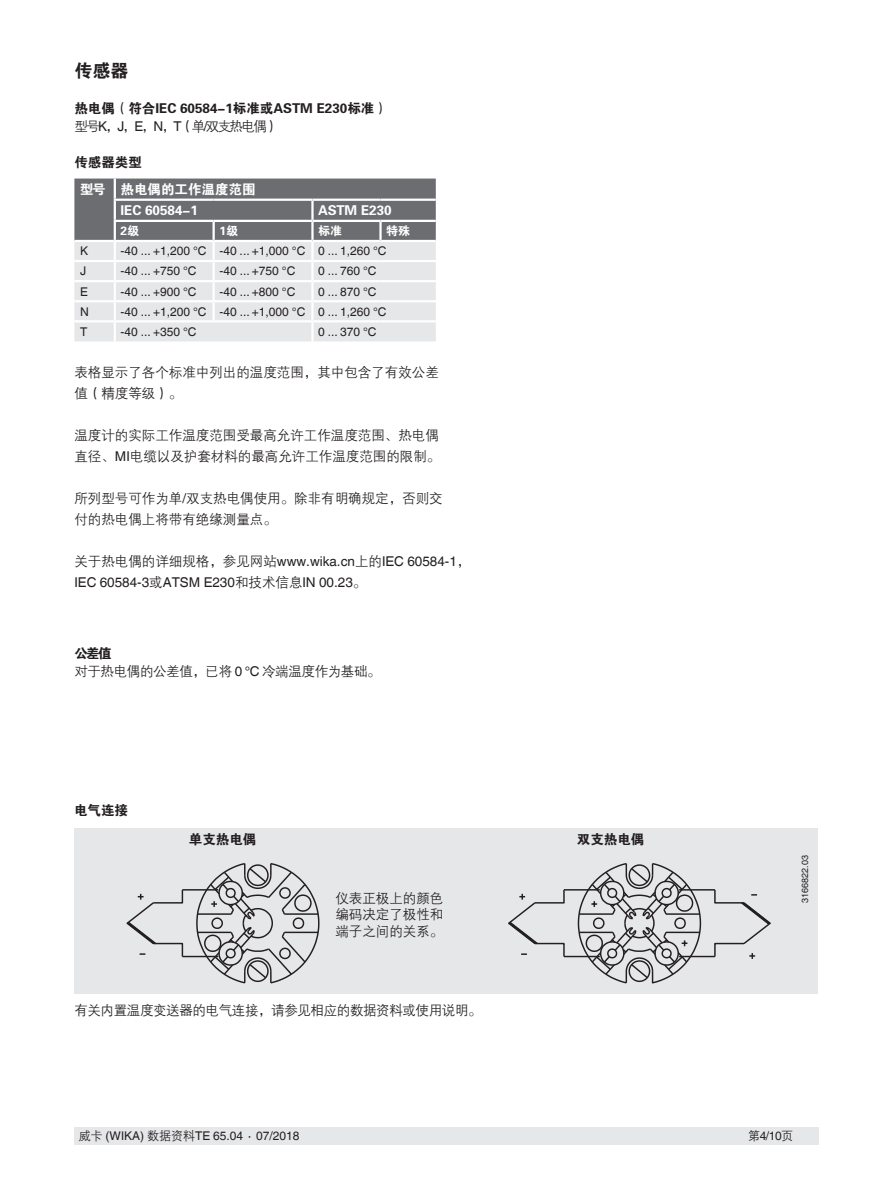
<style>
.page{position:relative;width:893px;height:1188px;background:#fff}
.page>*{position:absolute;margin:0;border:0;box-sizing:border-box;transform-origin:0 0}
.t1{font:18px "FZDHTJW GB1 0";color:#231f20}
.t2{font:13.5px/21px "FZZDXJW GB1 0";color:#231f20}
.t3{font:13.5px/21px "Helvetica World";color:#231f20}
.t4{font:13.5px "FZZDXJW GB1 0";letter-spacing:-.03em;color:#231f20}
.t5{font:13.5px "FZDHTJW GB1 0";color:#231f20}
.t6{font:13.5px/21.1px "FZDHTJW GB1 0";color:#fff}
.t7{font:12px "Helvetica World";color:#231f20}
.t8{font:12px "FZDHTJW GB1 0";color:#fff}
.t9{font:9px "Helvetica World";color:#231f20}
.s1{font-family:"Helvetica World"}
.s2{font-family:"FZZDXJW GB1 0"}
</style>
<div class="page">
<div style="left:74px;top:1128px;width:745px;height:17px;background:#e6e7e9"></div>
<div style="left:74px;top:828px;width:743px;height:166px;background:#e6e7e9"></div>
<hr style="left:564px;top:889px;width:36px;height:2px;background:#231f20">
<hr style="left:564px;top:956px;width:36px;height:1px;background:#231f20">
<hr style="left:679px;top:956px;width:36px;height:1px;background:#231f20">
<hr style="left:679px;top:889px;width:36px;height:2px;background:#231f20">
<svg style="left:508px;top:889px;width:57px;height:69px"></svg>
<svg style="left:713px;top:889px;width:57px;height:70px"></svg>
<svg style="left:126px;top:890px;width:58px;height:68px"></svg>
<hr style="left:182px;top:889px;width:36px;height:2px;background:#231f20">
<hr style="left:182px;top:956px;width:36px;height:1px;background:#231f20">
<svg style="left:195px;top:863px;width:125px;height:121px"></svg>
<svg style="left:577px;top:863px;width:125px;height:121px"></svg>
<svg style="left:74px;top:179px;width:362px;height:162px;background:#bcbdbf"></svg>
<hr style="left:214px;top:320px;width:98px;height:2px;background:#fff">
<hr style="left:312px;top:240px;width:68px;height:2px;background:#fff">
<hr style="left:311px;top:242px;width:3px;height:18px;background:#fff">
<hr style="left:380px;top:240px;width:56px;height:2px;background:#fff">
<hr style="left:312px;top:260px;width:68px;height:2px;background:#fff">
<hr style="left:311px;top:262px;width:3px;height:18px;background:#fff">
<hr style="left:380px;top:260px;width:56px;height:2px;background:#fff">
<hr style="left:312px;top:280px;width:68px;height:2px;background:#fff">
<hr style="left:311px;top:282px;width:3px;height:18px;background:#fff">
<hr style="left:380px;top:280px;width:56px;height:2px;background:#fff">
<hr style="left:312px;top:300px;width:68px;height:2px;background:#fff">
<hr style="left:311px;top:302px;width:3px;height:18px;background:#fff">
<hr style="left:380px;top:300px;width:56px;height:2px;background:#fff">
<hr style="left:312px;top:320px;width:68px;height:2px;background:#fff">
<hr style="left:311px;top:322px;width:3px;height:19px;background:#fff">
<hr style="left:380px;top:320px;width:56px;height:2px;background:#fff">
<h1 class="t1" style="left:74px;top:61px;width:55px">传感器</h1>
<p class="t5" style="left:74px;top:101px;width:315px">热电偶（符合IEC 60584-1标准或ASTM E230标准）</p>
<p class="t2" style="left:74px;top:116px;width:206px">型号<span class="s1">K</span>，<span class="s1">J</span>，<span class="s1">E</span>，<span class="s1">N</span>，<span class="s1">T</span>（单<span class="s1">/</span>双支热电偶）</p>
<p class="t5" style="left:74px;top:155px;width:69px">传感器类型</p>
<p class="t6" style="left:121px;top:179px;width:136px;text-indent:-40px">型号 热电偶的工作温度范围<br>IEC 60584-1</p>
<p class="t6" style="left:318px;top:200px;width:75px">ASTM E230</p>
<p class="t8" style="left:121px;top:224px;width:20px">2级</p>
<p class="t8" style="left:219px;top:224px;width:20px">1级</p>
<p class="t8" style="left:318px;top:224px;width:25px">标准</p>
<p class="t8" style="left:386px;top:224px;width:25px">特殊</p>
<p class="t7" style="left:80px;top:244px;width:10px">K</p>
<p class="t7" style="left:121px;top:244px;width:267px">-40 ... +1,200 °C -40 ... +1,000 °C 0 ... 1,260 °C</p>
<p class="t7" style="left:80px;top:264px;width:8px">J</p>
<p class="t7" style="left:121px;top:264px;width:77px">-40 ... +750 °C</p>
<p class="t7" style="left:219px;top:264px;width:77px">-40 ... +750 °C</p>
<p class="t7" style="left:318px;top:264px;width:60px">0 ... 760 °C</p>
<p class="t7" style="left:80px;top:284px;width:9px">E</p>
<p class="t7" style="left:121px;top:284px;width:77px">-40 ... +900 °C</p>
<p class="t7" style="left:219px;top:284px;width:77px">-40 ... +800 °C</p>
<p class="t7" style="left:318px;top:284px;width:60px">0 ... 870 °C</p>
<p class="t7" style="left:80px;top:304px;width:10px">N</p>
<p class="t7" style="left:121px;top:304px;width:267px">-40 ... +1,200 °C -40 ... +1,000 °C 0 ... 1,260 °C</p>
<p class="t7" style="left:80px;top:325px;width:9px">T</p>
<p class="t7" style="left:121px;top:325px;width:77px">-40 ... +350 °C</p>
<p class="t7" style="left:318px;top:325px;width:60px">0 ... 370 °C</p>
<p class="t2" style="left:74px;top:363px;width:366px">表格显示了各个标准中列出的温度范围，其中包含了有效公差值（精度等级）。</p>
<p class="t2" style="left:74px;top:426px;width:367px">温度计的实际工作温度范围受最高允许工作温度范围、热电偶直径、<span class="s1">MI</span>电缆以及护套材料的最高允许工作温度范围的限制。</p>
<p class="t2" style="left:74px;top:489px;width:370px">所列型号可作为单<span class="s1">/</span>双支热电偶使用。除非有明确规定，否则交付的热电偶上将带有绝缘测量点。</p>
<p class="t3" style="left:74px;top:551px;width:397px"><span class="s2">关于热电偶的详细规格，参见网站</span>www.wika.cn<span class="s2">上的</span>IEC 60584-1<span class="s2">，<br></span>IEC 60584-3<span class="s2">或</span>ATSM E230<span class="s2">和技术信息</span>IN 00.23<span class="s2">。</span></p>
<p class="t5" style="left:74px;top:645px;width:39px">公差值</p>
<p class="t4" style="left:74px;top:664px;width:308px">对于热电偶的公差值，已将 <span class="s1">0 °C</span> 冷端温度作为基础。</p>
<p class="t5" style="left:74px;top:803px;width:56px">电气连接</p>
<p class="t5" style="left:189px;top:832px;width:69px">单支热电偶</p>
<p class="t5" style="left:577px;top:832px;width:69px">双支热电偶</p>
<p class="t2" style="left:335px;top:891px;width:109px;line-height:16.2px;text-align:justify">仪表正极上的颜色编码决定了极性和端子之间的关系。</p>
<p class="t4" style="left:74px;top:1003px;width:409px">有关内置温度变送器的电气连接，请参见相应的数据资料或使用说明。</p>
<p class="t9" style="left:800px;top:903px;width:49px;rotate:-90deg">3166822.03</p>
<p class="t7" style="left:79px;top:1129px;width:222px"><span class="s2">威卡</span> (WIKA) <span class="s2">数据资料</span>TE 65.04 ∙ 07/2018</p>
<p class="t7" style="left:748px;top:1129px;width:47px"><span class="s2">第</span>4/10<span class="s2">页</span></p>
</div>
